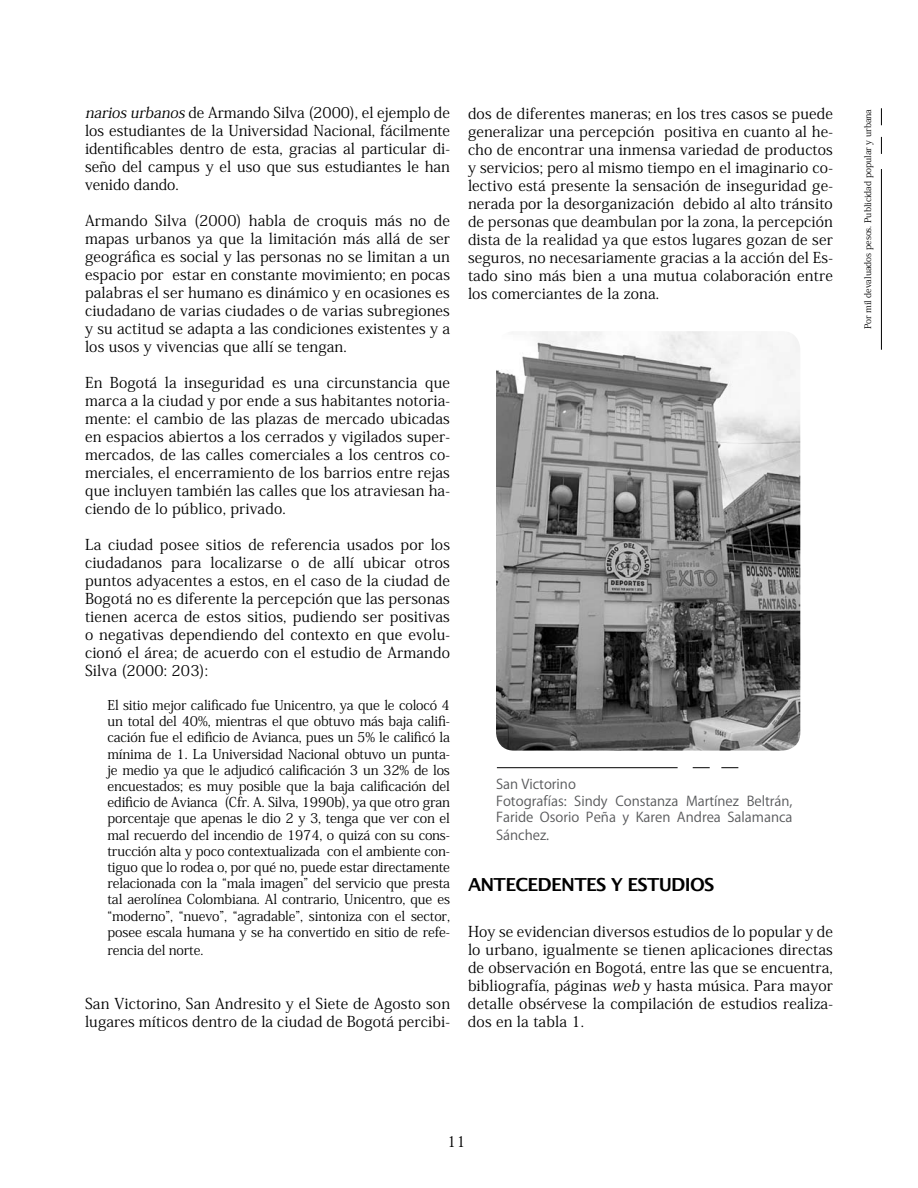
<style>
.page{position:relative;width:918px;height:1188px;background:#fff}
.page>*{position:absolute;margin:0;border:0;box-sizing:border-box;transform-origin:0 0}
.t1{font:600 18px "Lucida Sans";letter-spacing:-.04em;color:#000}
.t2{font:15px/18px "Koz Min Std";letter-spacing:.01em;color:#000;text-align:justify}
.t3{font:13.5px/16.2px "Koz Min Std";letter-spacing:-.01em;color:#000;text-align:justify}
.t4{font:13.5px/16.2px "Koz Go Pro";color:#58595b}
.t5{font:9px "Koz Min Std";color:#000}
.s1{font-style:italic}
</style>
<div class="page">
<hr style="left:881px;top:169px;width:1px;height:181px;background:#000">
<svg style="left:881px;top:108px;width:1px;height:17px"></svg>
<svg style="left:881px;top:137px;width:1px;height:17px"></svg>
<hr style="left:497px;top:767px;width:181px;height:1px;background:#000">
<svg style="left:721px;top:767px;width:17px;height:1px"></svg>
<svg style="left:693px;top:767px;width:17px;height:1px"></svg>
<img style="left:496px;top:331px;width:304px;height:420px">
<p class="t2" style="left:85px;top:104px;width:366px"><span class="s1">narios urbanos</span> de Armando Silva (2000), el ejemplo de los estudiantes de la Universidad Nacional, fácilmente identificables dentro de esta, gracias al particular di&shy;seño del campus y el uso que sus estudiantes le han venido dando.</p>
<p class="t2" style="left:85px;top:212px;width:367px">Armando Silva (2000) habla de croquis más no de mapas urbanos ya que la limitación más allá de ser geográfica es social y las personas no se limitan a un espacio por estar en constante movimiento; en pocas palabras el ser humano es dinámico y en ocasiones es ciudadano de varias ciudades o de varias subregiones y su actitud se adapta a las condiciones existentes y a los usos y vivencias que allí se tengan.</p>
<p class="t2" style="left:85px;top:374px;width:367px">En Bogotá la inseguridad es una circunstancia que marca a la ciudad y por ende a sus habitantes notoria&shy;mente: el cambio de las plazas de mercado ubicadas en espacios abiertos a los cerrados y vigilados super&shy;mercados, de las calles comerciales a los centros co&shy;merciales, el encerramiento de los barrios entre rejas que incluyen también las calles que los atraviesan ha&shy;ciendo de lo público, privado.</p>
<p class="t2" style="left:85px;top:536px;width:367px">La ciudad posee sitios de referencia usados por los ciudadanos para localizarse o de allí ubicar otros puntos adyacentes a estos, en el caso de la ciudad de Bogotá no es diferente la percepción que las personas tienen acerca de estos sitios, pudiendo ser positivas o negativas dependiendo del contexto en que evolu&shy;cionó el área; de acuerdo con el estudio de Armando Silva (2000: 203):</p>
<p class="t3" style="left:108px;top:697px;width:344px">El sitio mejor calificado fue Unicentro, ya que le colocó 4 un total del 40%, mientras el que obtuvo más baja califi&shy;cación fue el edificio de Avianca, pues un 5% le calificó la mínima de 1. La Universidad Nacional obtuvo un punta&shy;je medio ya que le adjudicó calificación 3 un 32% de los encuestados; es muy posible que la baja calificación del edificio de Avianca (Cfr. A. Silva, 1990b), ya que otro gran porcentaje que apenas le dio 2 y 3, tenga que ver con el mal recuerdo del incendio de 1974, o quizá con su cons&shy;trucción alta y poco contextualizada con el ambiente con&shy;tiguo que lo rodea o, por qué no, puede estar directamente relacionada con la “mala imagen” del servicio que presta tal aerolínea Colombiana. Al contrario, Unicentro, que es “moderno”, “nuevo”, “agradable”, sintoniza con el sector, posee escala humana y se ha convertido en sitio de refe-</p>
<p class="t3" style="left:108px;top:942px;width:97px">rencia del norte.</p>
<p class="t2" style="left:85px;top:995px;width:366px">San Victorino, San Andresito y el Siete de Agosto son lugares míticos dentro de la ciudad de Bogotá percibi-</p>
<p class="t2" style="left:468px;top:105px;width:367px">dos de diferentes maneras; en los tres casos se puede generalizar una percepción positiva en cuanto al he&shy;cho de encontrar una inmensa variedad de productos y servicios; pero al mismo tiempo en el imaginario co&shy;lectivo está presente la sensación de inseguridad ge&shy;nerada por la desorganización debido al alto tránsito de personas que deambulan por la zona, la percepción dista de la realidad ya que estos lugares gozan de ser seguros, no necesariamente gracias a la acción del Es&shy;tado sino más bien a una mutua colaboración entre los comerciantes de la zona.</p>
<p class="t4" style="left:496px;top:777px;width:298px">San Victorino<br>Fotografías: Sindy Constanza Martínez Beltrán,<br>Faride Osorio Peña y Karen Andrea Salamanca</p>
<p class="t4" style="left:496px;top:827px;width:55px">Sánchez.</p>
<p class="t1" style="left:468px;top:875px;width:248px">ANTECEDENTES Y ESTUDIOS</p>
<p class="t2" style="left:468px;top:923px;width:366px">Hoy se evidencian diversos estudios de lo popular y de lo urbano, igualmente se tienen aplicaciones directas de observación en Bogotá, entre las que se encuentra, bibliografía, páginas <span class="s1">web</span> y hasta música. Para mayor detalle obsérvese la compilación de estudios realiza&shy;dos en la tabla 1.</p>
<p class="t5" style="left:862px;top:329px;width:222px;rotate:-90deg">Por mil devaluados pesos. Publicidad popular y urbana</p>
<p class="t2" style="left:447px;top:1132px;width:20px">11</p>
</div>
